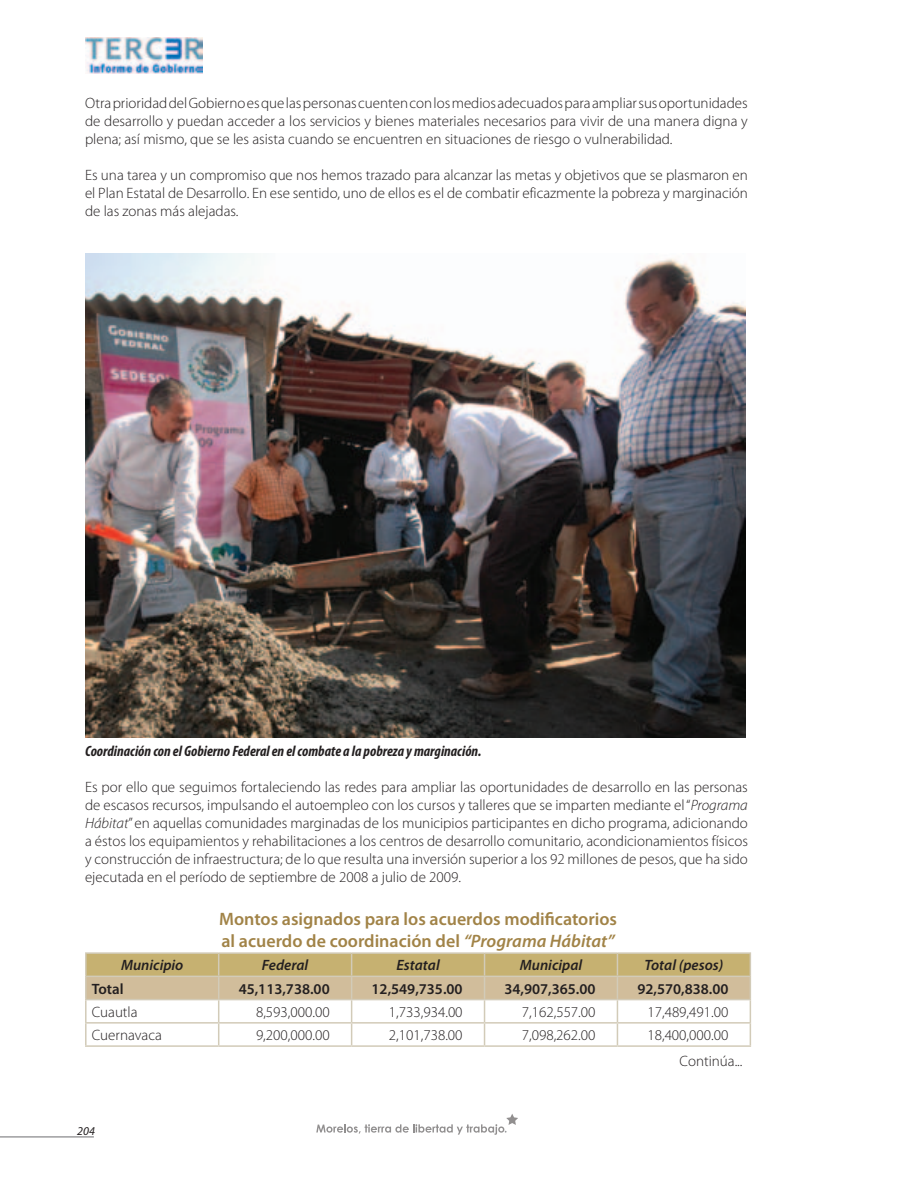
<style>
.page{position:relative;width:918px;height:1188px;background:#fff}
.page>*{position:absolute;margin:0;border:0;box-sizing:border-box;transform-origin:0 0}
.t1{font:600 18px/21.6px "Myriad Pro";color:#a18347}
.t2{font:300 15px/18px "Myriad Pro";color:#231f20;text-align:justify}
.t3{font:italic 700 condensed 15px "Myriad Pro";color:#231f20}
.t4{font:600 15px "Myriad Pro";color:#231f20}
.t5{font:italic 600 15px "Myriad Pro";color:#231f20}
.t6{font:italic 12px "Myriad Pro";color:#231f20}
.s1{font-style:italic}
</style>
<div class="page">
<hr style="left:0;top:1137px;width:94px;height:1px;background:#6c6d70">
<img style="left:85px;top:37px;width:117px;height:37px">
<svg style="left:316px;top:1114px;width:202px;height:21px"></svg>
<img style="left:85px;top:253px;width:661px;height:485px">
<hr style="left:85px;top:952px;width:134px;height:2px;background:#d2cbb8">
<hr style="left:85px;top:954px;width:2px;height:22px;background:#d2cbb8">
<hr style="left:219px;top:952px;width:133px;height:2px;background:#d2cbb8">
<hr style="left:352px;top:952px;width:133px;height:2px;background:#d2cbb8">
<hr style="left:485px;top:952px;width:132px;height:2px;background:#d2cbb8">
<hr style="left:617px;top:952px;width:134px;height:2px;background:#d2cbb8">
<hr style="left:85px;top:976px;width:134px;height:1px;background:#d2cbb8">
<hr style="left:85px;top:977px;width:2px;height:22px;background:#d2cbb8">
<hr style="left:85px;top:999px;width:134px;height:1px;background:#d2cbb8">
<hr style="left:85px;top:1000px;width:2px;height:22px;background:#d2cbb8">
<hr style="left:85px;top:1022px;width:134px;height:2px;background:#d2cbb8">
<hr style="left:85px;top:1024px;width:2px;height:21px;background:#d2cbb8">
<svg style="left:86px;top:953px;width:665px;height:92px"></svg>
<hr style="left:85px;top:1045px;width:134px;height:2px;background:#d2cbb8">
<hr style="left:219px;top:1045px;width:133px;height:2px;background:#d2cbb8">
<hr style="left:352px;top:1045px;width:133px;height:2px;background:#d2cbb8">
<hr style="left:485px;top:1045px;width:132px;height:2px;background:#d2cbb8">
<hr style="left:617px;top:1045px;width:134px;height:2px;background:#d2cbb8">
<p class="t2" style="left:85px;top:94px;width:664px">Otra prioridad del Gobierno es que las personas cuenten con los medios adecuados para ampliar sus oportunidades de desarrollo y puedan acceder a los servicios y bienes materiales necesarios para vivir de una manera digna y plena; así mismo, que se les asista cuando se encuentren en situaciones de riesgo o vulnerabilidad.</p>
<p class="t2" style="left:85px;top:166px;width:664px">Es una tarea y un compromiso que nos hemos trazado para alcanzar las metas y objetivos que se plasmaron en el Plan Estatal de Desarrollo. En ese sentido, uno de ellos es el de combatir eficazmente la pobreza y marginación de las zonas más alejadas.</p>
<p class="t3" style="left:85px;top:742px;width:398px">Coordinación con el Gobierno Federal en el combate a la pobreza y marginación.</p>
<p class="t2" style="left:85px;top:778px;width:664px">Es por ello que seguimos fortaleciendo las redes para ampliar las oportunidades de desarrollo en las personas de escasos recursos, impulsando el autoempleo con los cursos y talleres que se imparten mediante el “<span class="s1">Programa Hábitat</span>” en aquellas comunidades marginadas de los municipios participantes en dicho programa, adicionando a éstos los equipamientos y rehabilitaciones a los centros de desarrollo comunitario, acondicionamientos físicos y construcción de infraestructura; de lo que resulta una inversión superior a los 92 millones de pesos, que ha sido ejecutada en el período de septiembre de 2008 a julio de 2009.</p>
<p class="t1" style="left:219px;top:908px;width:400px">Montos asignados para los acuerdos modificatorios al acuerdo de coordinación del <span class="s1">“Programa Hábitat”</span></p>
<p class="t5" style="left:121px;top:956px;width:64px">Municipio</p>
<p class="t5" style="left:262px;top:956px;width:48px">Federal</p>
<p class="t5" style="left:396px;top:956px;width:45px">Estatal</p>
<p class="t5" style="left:520px;top:956px;width:64px">Municipal</p>
<p class="t5" style="left:645px;top:956px;width:80px">Total (pesos)</p>
<p class="t4" style="left:92px;top:979px;width:33px">Total</p>
<p class="t4" style="left:239px;top:979px;width:93px">45,113,738.00</p>
<p class="t4" style="left:372px;top:979px;width:93px">12,549,735.00</p>
<p class="t4" style="left:505px;top:979px;width:93px">34,907,365.00</p>
<p class="t4" style="left:637px;top:979px;width:93px">92,570,838.00</p>
<p class="t2" style="left:92px;top:1003px;width:47px">Cuautla</p>
<p class="t2" style="left:256px;top:1003px;width:75px">8,593,000.00</p>
<p class="t2" style="left:389px;top:1003px;width:75px">1,733,934.00</p>
<p class="t2" style="left:522px;top:1003px;width:75px">7,162,557.00</p>
<p class="t2" style="left:647px;top:1003px;width:83px">17,489,491.00</p>
<p class="t2" style="left:92px;top:1026px;width:72px">Cuernavaca</p>
<p class="t2" style="left:256px;top:1026px;width:75px">9,200,000.00</p>
<p class="t2" style="left:389px;top:1026px;width:75px">2,101,738.00</p>
<p class="t2" style="left:522px;top:1026px;width:75px">7,098,262.00</p>
<p class="t2" style="left:680px;top:1022px;width:64px;line-height:26.2px;text-indent:-32px">18,400,000.00<br>Continúa...</p>
<p class="t6" style="left:77px;top:1124px;width:19px">204</p>
</div>
